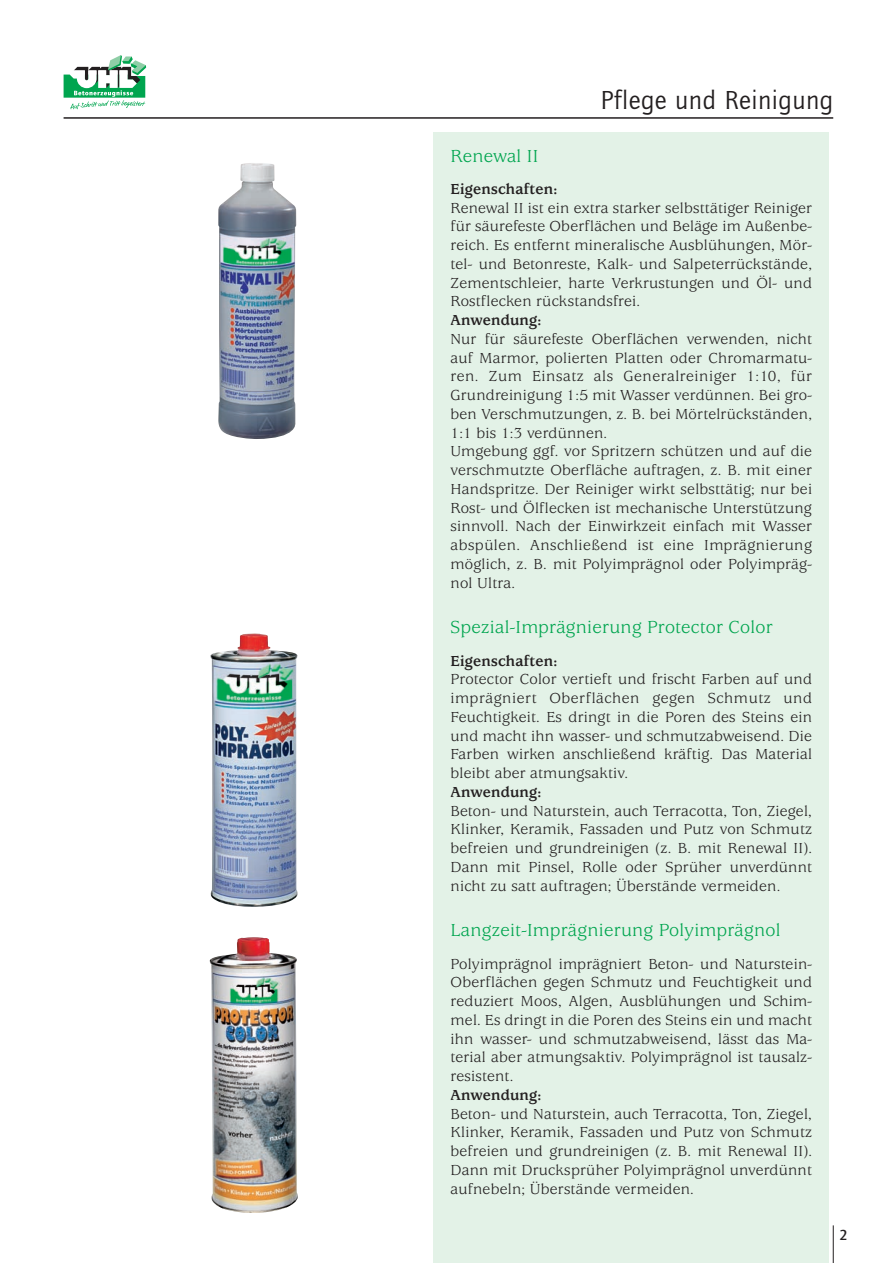
<style>
.page{position:relative;width:893px;height:1263px;background:#fff}
.page>*{position:absolute;margin:0;border:0;box-sizing:border-box;transform-origin:0 0}
.t1{font:27px "Quay Itc T";letter-spacing:.015em;color:#231f20}
.t2{font:18px "Usherwood Itc T";letter-spacing:.015em;color:#00a54f}
.t3{font:15px/18.8px "Usherwood Itc T";letter-spacing:.015em;color:#231f20;text-align:justify}
.t4{font:700 15px "Usherwood Itc T";letter-spacing:.015em;color:#231f20}
.t5{font:700 15px "Quay Itc T";color:#231f20}
</style>
<div class="page">
<svg style="left:64px;top:55px;width:82px;height:54px"></svg>
<hr style="left:833px;top:1225px;width:1px;height:38px;background:#231f20">
<div style="left:433px;top:132px;width:396px;height:1131px;background:#e3f2e7"></div>
<img style="left:218px;top:163px;width:79px;height:276px">
<img style="left:210px;top:937px;width:88px;height:276px">
<img style="left:210px;top:633px;width:88px;height:274px">
<hr style="left:64px;top:117px;width:769px;height:2px;background:#231f20">
<h1 class="t1" style="left:600px;top:91px;width:234px">Pflege und Reinigung</h1>
<p class="t2" style="left:451px;top:148px;width:89px">Renewal II</p>
<p class="t4" style="left:451px;top:182px;width:108px">Eigenschaften:</p>
<p class="t3" style="left:451px;top:199px;width:363px">Renewal II ist ein extra starker selbsttätiger Reiniger für säurefeste Oberflächen und Beläge im Außenbe&shy;reich. Es entfernt mineralische Ausblühungen, Mör&shy;tel- und Betonreste, Kalk- und Salpeterrückstände, Zementschleier, harte Verkrustungen und Öl- und Rostflecken rückstandsfrei.</p>
<p class="t4" style="left:451px;top:313px;width:92px">Anwendung:</p>
<p class="t3" style="left:451px;top:330px;width:363px;text-align:left">Nur für säurefeste Oberflächen verwenden, nicht auf Marmor, polierten Platten oder Chromarmatu&shy;ren. Zum Einsatz als Generalreiniger 1:10, für Grundreinigung 1:5 mit Wasser verdünnen. Bei gro&shy;ben Verschmutzungen, z. B. bei Mörtelrückständen, 1:1 bis 1:3 verdünnen.<br>Umgebung ggf. vor Spritzern schützen und auf die verschmutzte Oberfläche auftragen, z. B. mit einer Handspritze. Der Reiniger wirkt selbsttätig; nur bei Rost- und Ölflecken ist mechanische Unterstützung sinnvoll. Nach der Einwirkzeit einfach mit Wasser abspülen. Anschließend ist eine Imprägnierung möglich, z. B. mit Polyimprägnol oder Polyimpräg&shy;nol Ultra.</p>
<p class="t2" style="left:451px;top:620px;width:324px">Spezial-Imprägnierung Protector Color</p>
<p class="t4" style="left:451px;top:654px;width:108px">Eigenschaften:</p>
<p class="t3" style="left:451px;top:671px;width:363px">Protector Color vertieft und frischt Farben auf und imprägniert Oberflächen gegen Schmutz und Feuchtigkeit. Es dringt in die Poren des Steins ein und macht ihn wasser- und schmutzabweisend. Die Farben wirken anschließend kräftig. Das Material bleibt aber atmungsaktiv.</p>
<p class="t4" style="left:451px;top:785px;width:92px">Anwendung:</p>
<p class="t3" style="left:451px;top:802px;width:363px">Beton- und Naturstein, auch Terracotta, Ton, Ziegel, Klinker, Keramik, Fassaden und Putz von Schmutz befreien und grundreinigen (z. B. mit Renewal II).<br>Dann mit Pinsel, Rolle oder Sprüher unverdünnt nicht zu satt auftragen; Überstände vermeiden.</p>
<p class="t2" style="left:451px;top:923px;width:331px">Langzeit-Imprägnierung Polyimprägnol</p>
<p class="t3" style="left:451px;top:955px;width:363px">Polyimprägnol imprägniert Beton- und Naturstein-Oberflächen gegen Schmutz und Feuchtigkeit und reduziert Moos, Algen, Ausblühungen und Schim&shy;mel. Es dringt in die Poren des Steins ein und macht ihn wasser- und schmutzabweisend, lässt das Ma&shy;terial aber atmungsaktiv. Polyimprägnol ist tausalz&shy;resistent.</p>
<p class="t4" style="left:451px;top:1088px;width:92px">Anwendung:</p>
<p class="t3" style="left:451px;top:1105px;width:363px">Beton- und Naturstein, auch Terracotta, Ton, Ziegel, Klinker, Keramik, Fassaden und Putz von Schmutz befreien und grundreinigen (z. B. mit Renewal II).<br>Dann mit Drucksprüher Polyimprägnol unverdünnt aufnebeln; Überstände vermeiden.</p>
<p class="t5" style="left:840px;top:1229px;width:10px">2</p>
</div>
